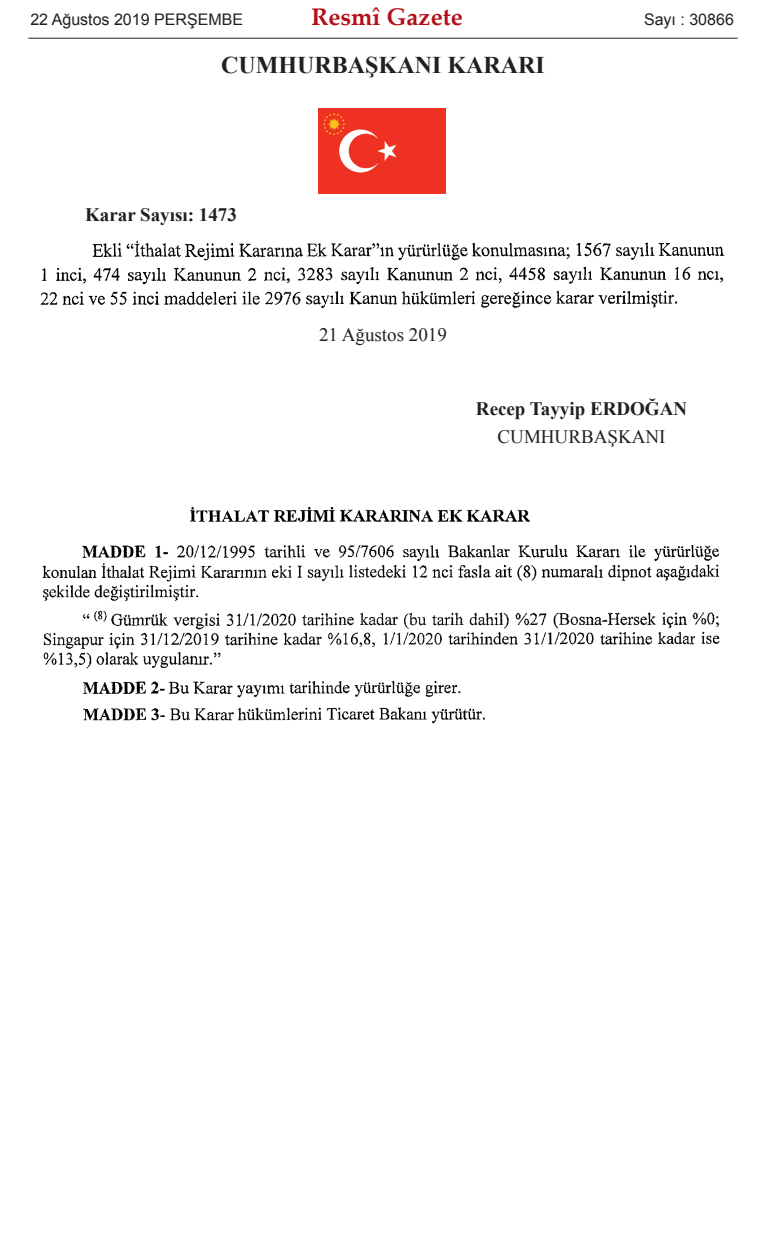
<style>
.page{position:relative;width:766px;height:1259px;background:#fff}
.page>*{position:absolute;margin:0;border:0;box-sizing:border-box;transform-origin:0 0}
.t1{font:700 24px "Times New Roman";color:#231f20}
.t2{font:700 24px "Palatino Linotype";color:#b40e16}
.t3{font:700 19px "Times New Roman";color:#231f20}
.t4{font:19px "Times New Roman";color:#231f20}
.t5{font:16px "Arial";color:#231f20}
</style>
<div class="page">
<img style="left:318px;top:108px;width:127px;height:85px">
<img style="left:40px;top:240px;width:685px;height:68px">
<img style="left:42px;top:506px;width:678px;height:218px">
<hr style="left:28px;top:38px;width:709px;height:1px;background:#231f20">
<p class="t5" style="left:30px;top:11px;width:214px">22 Ağustos 2019 PERŞEMBE</p>
<p class="t2" style="left:311px;top:8px;width:153px">Resmî Gazete</p>
<p class="t5" style="left:643px;top:11px;width:91px">Sayı : 30866</p>
<p class="t1" style="left:221px;top:52px;width:325px">CUMHURBAŞKANI KARARI</p>
<p class="t3" style="left:85px;top:204px;width:153px">Karar Sayısı: 1473</p>
<p class="t4" style="left:319px;top:324px;width:129px">21 Ağustos 2019</p>
<p class="t3" style="left:476px;top:398px;width:213px">Recep Tayyip ERDOĞAN</p>
<p class="t4" style="left:497px;top:426px;width:169px">CUMHURBAŞKANI</p>
</div>
